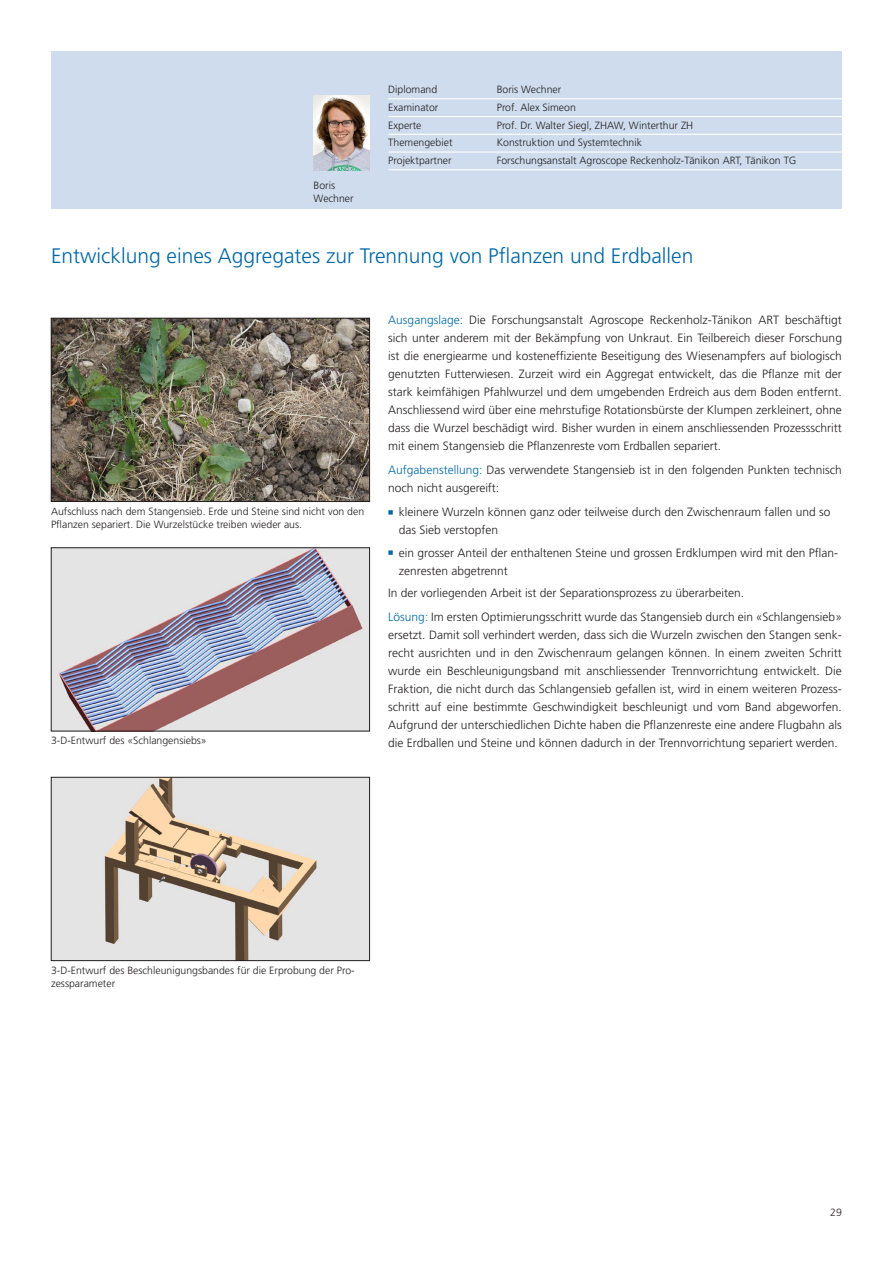
<style>
.page{position:relative;width:893px;height:1263px;background:#fff}
.page>*{position:absolute;margin:0;border:0;box-sizing:border-box;transform-origin:0 0}
.t1{font:300 21px "Frutiger LT Pro";color:#0068a5}
.t2{font:300 12px/18px "Frutiger LT Pro";color:#231f20}
.t3{font:300 10.5px/13.5px "Frutiger LT Pro";color:#231f20}
.s1{color:#0068a5}
</style>
<div class="page">
<div style="left:51px;top:51px;width:791px;height:157px;background:#cedced"></div>
<img style="left:53px;top:320px;width:315px;height:180px">
<div style="left:51px;top:318px;width:319px;height:184px;border:1px solid #231f20"></div>
<svg style="left:388px;top:510px;width:5px;height:5px"></svg>
<svg style="left:388px;top:550px;width:5px;height:5px"></svg>
<img style="left:53px;top:549px;width:315px;height:180px">
<div style="left:51px;top:547px;width:319px;height:184px;border:1px solid #231f20"></div>
<img style="left:53px;top:779px;width:315px;height:180px">
<div style="left:51px;top:777px;width:319px;height:184px;border:1px solid #231f20"></div>
<hr style="left:388px;top:98px;width:454px;height:1px;background:#fff">
<hr style="left:388px;top:116px;width:454px;height:1px;background:#fff">
<hr style="left:388px;top:134px;width:454px;height:1px;background:#fff">
<hr style="left:388px;top:151px;width:454px;height:2px;background:#fff">
<hr style="left:388px;top:169px;width:454px;height:1px;background:#fff">
<img style="left:314px;top:95px;width:56px;height:75px">
<p class="t3" style="left:314px;top:178px;width:42px">Boris<br>Wechner</p>
<p class="t3" style="left:388px;top:83px;width:51px">Diplomand</p>
<p class="t3" style="left:497px;top:83px;width:66px">Boris Wechner</p>
<p class="t3" style="left:388px;top:101px;width:52px">Examinator</p>
<p class="t3" style="left:497px;top:101px;width:81px">Prof. Alex Simeon</p>
<p class="t3" style="left:388px;top:118px;width:35px">Experte</p>
<p class="t3" style="left:497px;top:118px;width:198px">Prof. Dr. Walter Siegl, ZHAW, Winterthur ZH</p>
<p class="t3" style="left:388px;top:136px;width:66px">Themengebiet</p>
<p class="t3" style="left:497px;top:136px;width:147px">Konstruktion und Systemtechnik</p>
<p class="t3" style="left:388px;top:154px;width:65px">Projektpartner</p>
<p class="t3" style="left:497px;top:154px;width:301px">Forschungsanstalt Agroscope Reckenholz-Tänikon ART, Tänikon TG</p>
<h1 class="t1" style="left:51px;top:243px;width:644px">Entwicklung eines Aggregates zur Trennung von Pflanzen und Erdballen</h1>
<p class="t3" style="left:51px;top:504px;width:315px">Aufschluss nach dem Stangensieb. Erde und Steine sind nicht von den<br>Pflanzen separiert. Die Wurzelstücke treiben wieder aus.</p>
<p class="t3" style="left:51px;top:734px;width:157px">3-D-Entwurf des «Schlangensiebs»</p>
<p class="t2" style="left:388px;top:311px;width:455px;text-align:justify"><span class="s1">Ausgangslage:</span> Die Forschungsanstalt Agroscope Reckenholz-Tänikon ART beschäftigt sich unter anderem mit der Bekämpfung von Unkraut. Ein Teilbereich dieser Forschung ist die energiearme und kosteneffiziente Beseitigung des Wiesenampfers auf biologisch genutzten Futterwiesen. Zurzeit wird ein Aggregat entwickelt, das die Pflanze mit der stark keimfähigen Pfahlwurzel und dem umgebenden Erdreich aus dem Boden entfernt.<br>Anschliessend wird über eine mehrstufige Rotationsbürste der Klumpen zerkleinert, ohne dass die Wurzel beschädigt wird. Bisher wurden in einem anschliessenden Prozessschritt mit einem Stangensieb die Pflanzenreste vom Erdballen separiert.</p>
<p class="t2" style="left:388px;top:461px;width:455px"><span class="s1">Aufgabenstellung:</span> Das verwendete Stangensieb ist in den folgenden Punkten technisch noch nicht ausgereift:</p>
<p class="t2" style="left:399px;top:503px;width:433px;text-indent:-11px"><sup>.</sup> kleinere Wurzeln können ganz oder teilweise durch den Zwischenraum fallen und so das Sieb verstopfen</p>
<p class="t2" style="left:399px;top:544px;width:441px;text-indent:-11px"><sup>.</sup> ein grosser Anteil der enthaltenen Steine und grossen Erdklumpen wird mit den Pflan&shy;zenresten abgetrennt</p>
<p class="t2" style="left:388px;top:581px;width:455px;line-height:24.5px">In der vorliegenden Arbeit ist der Separationsprozess zu überarbeiten.<br><span class="s1">Lösung:</span> Im ersten Optimierungsschritt wurde das Stangensieb durch ein «Schlangensieb»</p>
<p class="t2" style="left:388px;top:626px;width:455px;text-align:justify">ersetzt. Damit soll verhindert werden, dass sich die Wurzeln zwischen den Stangen senk&shy;recht ausrichten und in den Zwischenraum gelangen können. In einem zweiten Schritt wurde ein Beschleunigungsband mit anschliessender Trennvorrichtung entwickelt. Die Fraktion, die nicht durch das Schlangensieb gefallen ist, wird in einem weiteren Prozess&shy;schritt auf eine bestimmte Geschwindigkeit beschleunigt und vom Band abgeworfen.<br>Aufgrund der unterschiedlichen Dichte haben die Pflanzenreste eine andere Flugbahn als die Erdballen und Steine und können dadurch in der Trennvorrichtung separiert werden.</p>
<p class="t3" style="left:51px;top:963px;width:305px">3-D-Entwurf des Beschleunigungsbandes für die Erprobung der Pro&shy;zessparameter</p>
<p class="t3" style="left:830px;top:1206px;width:13px">29</p>
</div>
